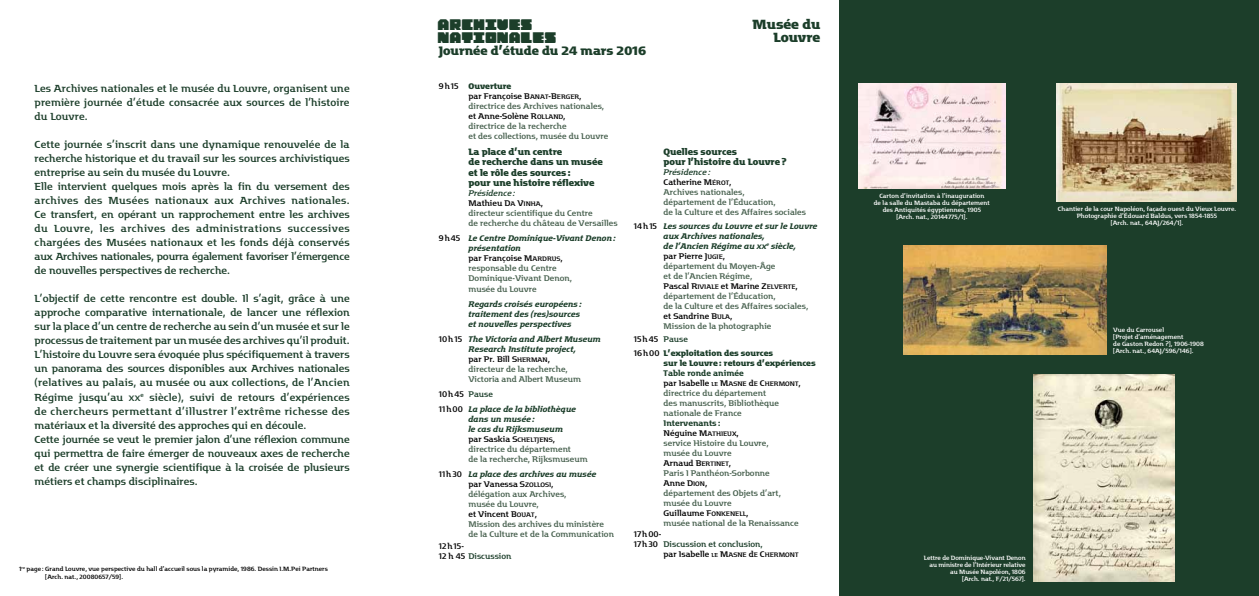
<style>
.page{position:relative;width:1259px;height:596px;background:#fff}
.page>*{position:absolute;margin:0;border:0;box-sizing:border-box;transform-origin:0 0}
.t1{font:13px/13px "Archives Pro Standard";color:#1c3e2a}
.t2{font:700 13px/13px "Motter Factum";color:#1c3e2a;text-align:right}
.t3{font:700 12px "Motter Factum";color:#1c3e2a}
.t4{font:10px/14px "Motter Factum";color:#1c3e2a}
.t5{font:700 9px/10.5px "Motter Factum";color:#1c3e2a}
.t6{font:8px/10px "Motter Factum";color:#47604e}
.t7{font:italic 500 8px/10px "Motter Factum";color:#1c3e2a}
.t8{font:700 8px/13.4px "Motter Factum";color:#1c3e2a}
.t9{font:8px/10px "Motter Factum";color:#000}
.t10{font:8px "Motter Factum";color:#1c3e2a}
.t11{font:6px/7px "Motter Factum";color:#fff;text-align:center}
.t12{font:6px/7.2px "Motter Factum";color:#000}
.s1{font-size:7.7px}
.s2{color:#000}
.s3{font-weight:700;color:#1c3e2a}
.s4{font-size:6.3px;color:#000}
.s5{font-style:italic;color:#1c3e2a}
.s6{font-weight:500;font-style:italic;color:#1c3e2a}
.s7{font-weight:400;font-style:normal;color:#000}
.s8{font-weight:400;font-style:normal;font-size:6.3px;color:#000}
.s9{font-weight:400;font-style:normal;color:#47604e}
.s10{font-weight:400;font-style:normal}
.s11{color:#1c3e2a}
.s12{font-weight:500;font-style:italic;font-size:6.3px;color:#1c3e2a}
.s13{font-weight:400;color:#000}
.s14{font-weight:400}
.s15{font-weight:500;color:#1c3e2a}
.s16{font-size:5.6px;color:#000}
.s17{font-size:5.6px}
.s18{font-size:6.3px}
</style>
<div class="page">
<div style="left:839px;top:0;width:420px;height:595px;background:#1c3e2a"></div>
<img style="left:1033px;top:374px;width:141px;height:207px">
<img style="left:903px;top:245px;width:203px;height:109px">
<img style="left:858px;top:83px;width:148px;height:105px">
<img style="left:1056px;top:83px;width:180px;height:118px">
<p class="t4" style="left:35px;top:82px;width:317px;text-align:justify">Les Archives nationales et le musée du Louvre, organisent une première journée d’étude consacrée aux sources de l’histoire du Louvre.</p>
<p class="t4" style="left:35px;top:138px;width:317px">Cette journée s’inscrit dans une dynamique renouvelée de la recherche historique et du travail sur les sources archivistiques entreprise au sein du musée du Louvre.<br>Elle intervient quelques mois après la fin du versement des archives des Musées nationaux aux Archives nationales.<br>Ce transfert, en opérant un rapprochement entre les archives du Louvre, les archives des administrations successives chargées des Musées nationaux et les fonds déjà conservés aux Archives nationales, pourra également favoriser l’émergence de nouvelles perspectives de recherche.</p>
<p class="t4" style="left:35px;top:292px;width:317px">L’objectif de cette rencontre est double. Il s’agit, grâce à une approche comparative internationale, de lancer une réflexion sur la place d’un centre de recherche au sein d’un musée et sur le processus de traitement par un musée des archives qu’il produit.<br>L’histoire du Louvre sera évoquée plus spécifiquement à travers un panorama des sources disponibles aux Archives nationales (relatives au palais, au musée ou aux collections, de l’Ancien Régime jusqu’au <span class="s1">XX</span><sup>e</sup> siècle), suivi de retours d’expériences de chercheurs permettant d’illustrer l’extrême richesse des matériaux et la diversité des approches qui en découle.<br>Cette journée se veut le premier jalon d’une réflexion commune qui permettra de faire émerger de nouveaux axes de recherche et de créer une synergie scientifique à la croisée de plusieurs métiers et champs disciplinaires.</p>
<p class="t12" style="left:45px;top:565px;width:284px;text-indent:-26px">1<sup>re</sup> page: Grand Louvre, vue perspective du hall d’accueil sous la pyramide, 1986. Dessin I.M.Pei Partners [Arch. nat., 20080657/59].</p>
<h1 class="t1" style="left:437px;top:19px;width:120px">ARCHIVES<br>NATIONALES</h1>
<h1 class="t2" style="left:752px;top:18px;width:69px">Musée du<br>Louvre</h1>
<p class="t3" style="left:439px;top:44px;width:209px">Journée d’étude du 24 mars 2016</p>
<p class="t6" style="left:468px;top:81px;width:141px;text-indent:-30px"><span class="s2">9h15</span> <span class="s3">Ouverture<br></span><span class="s2">par Françoise B</span><span class="s4">ANAT</span><span class="s2">-B</span><span class="s4">ERGER</span><span class="s2">, </span>directrice des Archives nationales, <span class="s2">et Anne-Solène R</span><span class="s4">OLLAND</span><span class="s2">,<br></span>directrice de la recherche<br>et des collections, musée du Louvre</p>
<p class="t5" style="left:468px;top:146px;width:136px">La place d’un centre<br>de recherche dans un musée et le rôle des sources:<br>pour une histoire réflexive</p>
<p class="t6" style="left:468px;top:188px;width:151px"><span class="s5">Présidence:<br></span><span class="s2">Mathieu D</span><span class="s4">A</span> <span class="s2">V</span><span class="s4">INHA</span><span class="s2">,<br></span>directeur scientifique du Centre<br>de recherche du château de Versailles</p>
<p class="t6" style="left:468px;top:234px;width:149px;text-indent:-30px"><span class="s2">9h45</span> <span class="s6">Le Centre Dominique-Vivant Denon: présentation<br></span><span class="s2">par Françoise M</span><span class="s4">ARDRUS</span><span class="s2">,<br></span>responsable du Centre<br>Dominique-Vivant Denon,<br>musée du Louvre</p>
<p class="t7" style="left:468px;top:299px;width:115px">Regards croisés européens: traitement des (res)sources et nouvelles perspectives</p>
<p class="t7" style="left:468px;top:334px;width:134px;text-indent:-30px"><span class="s7">10h15</span> The Victoria and Albert Museum<br>Research Institute project,<br><span class="s7">par Pr. Bill S</span><span class="s8">HERMAN</span><span class="s7">,<br></span><span class="s9">directeur de la recherche,<br>Victoria and Albert Museum</span></p>
<p class="t7" style="left:439px;top:386px;width:139px;line-height:15.1px"><span class="s7">10h45</span> <span class="s10">Pause<br></span><span class="s7">11h00</span> La place de la bibliothèque</p>
<p class="t6" style="left:468px;top:414px;width:121px"><span class="s6">dans un musée:<br>le cas du Rijksmuseum<br></span><span class="s2">par Saskia S</span><span class="s4">CHELTJENS</span><span class="s2">, </span>directrice du département<br>de la recherche, Rijksmuseum</p>
<p class="t6" style="left:468px;top:469px;width:147px;text-indent:-30px"><span class="s2">11h30</span> <span class="s6">La place des archives au musée<br></span><span class="s2">par Vanessa S</span><span class="s4">ZOLLOSI</span><span class="s2">,<br></span>délégation aux Archives,<br>musée du Louvre,<br><span class="s2">et Vincent B</span><span class="s4">OUAT</span><span class="s2">,<br></span>Mission des archives du ministère de la Culture et de la Communication</p>
<p class="t9" style="left:439px;top:541px;width:74px">12h15-<br>12 h 45 <span class="s11">Discussion</span></p>
<p class="t5" style="left:663px;top:146px;width:124px">Quelles sources<br>pour l’histoire du Louvre?</p>
<p class="t6" style="left:663px;top:168px;width:144px"><span class="s5">Présidence:<br></span><span class="s2">Catherine M</span><span class="s4">ÉROT</span><span class="s2">,<br></span>Archives nationales,<br>département de l’Éducation,<br>de la Culture et des Affaires sociales</p>
<p class="t6" style="left:663px;top:221px;width:156px;text-indent:-30px"><span class="s2">14h15</span> <span class="s6">Les sources du Louvre et sur le Louvre aux Archives nationales,<br>de l’Ancien Régime au</span> <span class="s12">xx</span><sup>e</sup> <span class="s6">siècle,<br></span><span class="s2">par Pierre J</span><span class="s4">UGIE</span><span class="s2">,<br></span>département du Moyen-Âge<br>et de l’Ancien Régime,<br><span class="s2">Pascal R</span><span class="s4">IVIALE</span> <span class="s2">et Marine Z</span><span class="s4">ELVERTE</span><span class="s2">, </span>département de l’Éducation,<br>de la Culture et des Affaires sociales, <span class="s2">et Sandrine B</span><span class="s4">ULA</span><span class="s2">,<br></span>Mission de la photographie</p>
<p class="t8" style="left:634px;top:333px;width:141px"><span class="s13">15h45</span> <span class="s14">Pause<br></span><span class="s13">16h00</span> L’exploitation des sources</p>
<p class="t8" style="left:663px;top:356px;width:154px">sur le Louvre: retours d’expériences</p>
<p class="t6" style="left:663px;top:368px;width:139px"><span class="s15">Table ronde animée<br></span><span class="s2">par Isabelle</span> <span class="s16">LE</span> <span class="s2">M</span><span class="s4">ASNE</span> <span class="s2">d</span><span class="s4">E</span> <span class="s2">C</span><span class="s4">HERMONT</span><span class="s2">, </span>directrice du département<br>des manuscrits, Bibliothèque nationale de France</p>
<p class="t6" style="left:663px;top:418px;width:137px"><span class="s15">Intervenants:<br></span><span class="s2">Néguine M</span><span class="s4">ATHIEUX</span><span class="s2">,<br></span>service Histoire du Louvre,<br>musée du Louvre<br><span class="s2">Arnaud B</span><span class="s4">ERTINET</span><span class="s2">,<br></span>Paris I Panthéon-Sorbonne<br><span class="s2">Anne D</span><span class="s4">ION</span><span class="s2">,<br></span>département des Objets d’art, musée du Louvre<br><span class="s2">Guillaume F</span><span class="s4">ONKENELL</span><span class="s2">,<br></span>musée national de la Renaissance</p>
<p class="t9" style="left:634px;top:529px;width:29px">17h00-</p>
<p class="t10" style="left:634px;top:539px;width:131px"><span class="s2">17h30</span> Discussion et conclusion,</p>
<p class="t9" style="left:663px;top:549px;width:136px">par Isabelle <span class="s17">LE</span> M<span class="s18">ASNE</span> d<span class="s18">E</span> C<span class="s18">HERMONT</span></p>
<p class="t11" style="left:874px;top:192px;width:118px">Carton d’invitation à l’inauguration<br>de la salle du Mastaba du département des Antiquités égyptiennes, 1905 [Arch. nat., 20144775/1].</p>
<p class="t11" style="left:1058px;top:206px;width:180px">Chantier de la cour Napoléon, façade ouest du Vieux Louvre.<br>Photographie d’Édouard Baldus, vers 1854-1855<br>[Arch. nat., 64AJ/264/1].</p>
<p class="t11" style="left:1113px;top:326px;width:92px;text-align:left">Vue du Carrousel<br>[Projet d’aménagement<br>de Gaston Redon ?], 1906-1908 [Arch. nat., 64AJ/596/146].</p>
<p class="t11" style="left:924px;top:554px;width:103px;text-align:right">Lettre de Dominique-Vivant Denon au ministre de l’Intérieur relative au Musée Napoléon, 1806<br>[Arch. nat., F/21/567].</p>
</div>
